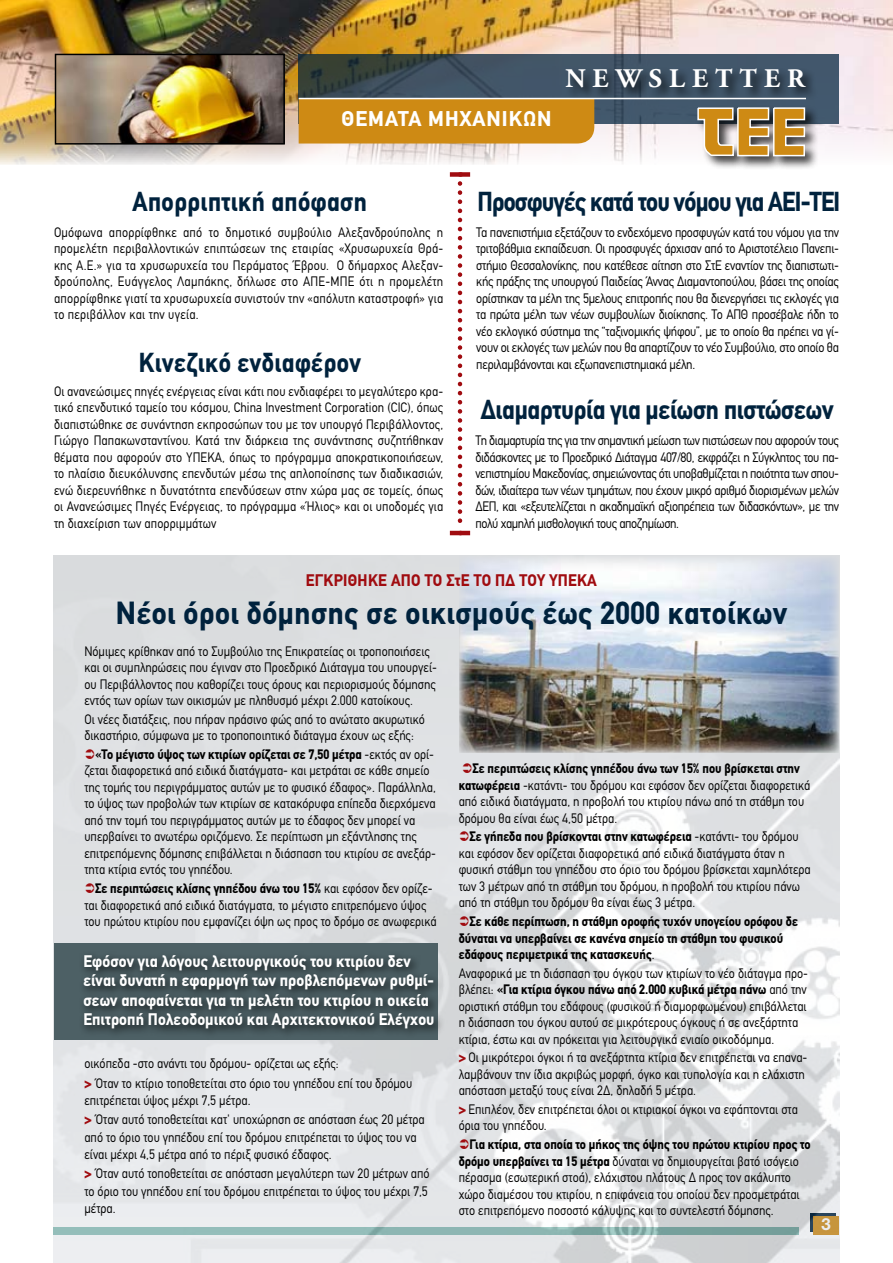
<style>
.page{position:relative;width:893px;height:1263px;background:#fff}
.page>*{position:absolute;margin:0;border:0;box-sizing:border-box;transform-origin:0 0}
.t1{font:700 31.5px "CF Din";letter-spacing:.02em;color:#00223d;scale:.94 1}
.t2{font:700 27px "CF Din";letter-spacing:.02em;color:#00223d;scale:.9 1}
.t3{font:700 27px "CF Din";letter-spacing:-.03em;color:#00223d;scale:.88 1}
.t4{font:700 27px "CF Din";letter-spacing:-.01em;color:#00223d;scale:.9 1}
.t5{font:700 27px "CF Garamond";letter-spacing:.26em;color:#fff}
.t6{font:700 21px "CF Din";letter-spacing:.05em;color:#fff}
.t7{font:700 18px "Helvetica Neue Greek";color:#fff}
.t8{font:700 16.5px/19.5px "CF Din";letter-spacing:.01em;color:#fff;scale:.94 1}
.t9{font:700 16.5px "CF Din";letter-spacing:.02em;color:#a00c10;scale:.94 1}
.t10{font:13.5px/16.5px "CF Din";color:#000;scale:.9 1}
.t11{font:700 13.5px/16.5px "CF Din";color:#000;scale:.9 1}
.s1{font-weight:700}
.s2{font-weight:900;color:#a00c10}
.s3{font-weight:400}
</style>
<div class="page">
<img style="left:0;top:0;width:893px;height:165px">
<svg style="left:299px;top:54px;width:540px;height:44px;background:#3d4e5a"></svg>
<div style="left:563px;top:67px;width:330px;height:71px;background:#000;opacity:.75"></div>
<div style="left:695px;top:105px;width:59px;height:72px;background:#000;opacity:.75"></div>
<div style="left:735px;top:105px;width:54px;height:71px;background:#000;opacity:.75"></div>
<div style="left:771px;top:105px;width:54px;height:71px;background:#000;opacity:.75"></div>
<svg style="left:696px;top:107px;width:110px;height:50px;background:#bf9c61"></svg>
<img style="left:58px;top:57px;width:224px;height:85px">
<div style="left:55px;top:54px;width:230px;height:91px;border:2px solid #000"></div>
<div style="left:299px;top:99px;width:297px;height:45px;background:#ce8a14"></div>
<hr style="left:299px;top:98px;width:507px;height:1px;background:#fff">
<img style="left:54px;top:555px;width:785px;height:708px">
<div style="left:54px;top:943px;width:384px;height:97px;background:#4d6065"></div>
<svg style="left:458px;top:183px;width:4px;height:348px"></svg>
<div style="left:450px;top:172px;width:20px;height:5px;background:#a00c10"></div>
<hr style="left:450px;top:531px;width:20px;height:4px;background:#a00c10">
<div style="left:78px;top:949px;width:394px;height:121px;background:#000;opacity:.75"></div>
<img style="left:459px;top:556px;width:380px;height:197px">
<svg style="left:463px;top:763px;width:8px;height:10px"></svg>
<svg style="left:460px;top:831px;width:8px;height:10px"></svg>
<svg style="left:460px;top:916px;width:8px;height:10px"></svg>
<svg style="left:460px;top:1139px;width:8px;height:10px"></svg>
<svg style="left:86px;top:749px;width:8px;height:10px"></svg>
<svg style="left:86px;top:883px;width:8px;height:10px"></svg>
<h3 class="t6" style="left:342px;top:108px;width:211px">ΘΕΜΑΤΑ ΜΗΧΑΝΙΚΩΝ</h3>
<h2 class="t5" style="left:565px;top:65px;width:241px">NEWSLETTER</h2>
<h2 class="t2" style="left:133px;top:186px;width:262px">Απορριπτική απόφαση</h2>
<p class="t10" style="left:54px;top:224px;width:434px;text-align:justify">Ομόφωνα απορρίφθηκε από το δημοτικό συμβούλιο Αλεξανδρούπολης η προμελέτη περιβαλλοντικών επιπτώσεων της εταιρίας «Χρυσωρυχεία Θρά&shy;κης Α.Ε.» για τα χρυσωρυχεία του Περάματος Έβρου. Ο δήμαρχος Αλεξαν&shy;δρούπολης, Ευάγγελος Λαμπάκης, δήλωσε στο ΑΠΕ-ΜΠΕ ότι η προμελέτη απορρίφθηκε γιατί τα χρυσωρυχεία συνιστούν την «απόλυτη καταστροφή» για το περιβάλλον και την υγεία.</p>
<h2 class="t2" style="left:139px;top:347px;width:248px">Κινεζικό ενδιαφέρον</h2>
<p class="t10" style="left:54px;top:383px;width:434px;text-align:justify">Οι ανανεώσιμες πηγές ενέργειας είναι κάτι που ενδιαφέρει το μεγαλύτερο κρα&shy;τικό επενδυτικό ταμείο του κόσμου, China Investment Corporation (CIC), όπως διαπιστώθηκε σε συνάντηση εκπροσώπων του με τον υπουργό Περιβάλλοντος, Γιώργο Παπακωνσταντίνου. Κατά την διάρκεια της συνάντησης συζητήθηκαν θέματα που αφορούν στο ΥΠΕΚΑ, όπως το πρόγραμμα αποκρατικοποιήσεων, το πλαίσιο διευκόλυνσης επενδυτών μέσω της απλοποίησης των διαδικασιών, ενώ διερευνήθηκε η δυνατότητα επενδύσεων στην χώρα μας σε τομείς, όπως οι Ανανεώσιμες Πηγές Ενέργειας, το πρόγραμμα «Ήλιος» και οι υποδομές για τη διαχείριση των απορριμμάτων</p>
<h2 class="t3" style="left:477px;top:186px;width:414px">Προσφυγές κατά του νόμου για ΑΕΙ-ΤΕΙ</h2>
<p class="t10" style="left:476px;top:224px;width:405px;text-align:justify">Τα πανεπιστήμια εξετάζουν το ενδεχόμενο προσφυγών κατά του νόμου για την τριτοβάθμια εκπαίδευση. Οι προσφυγές άρχισαν από το Αριστοτέλειο Πανεπι&shy;στήμιο Θεσσαλονίκης, που κατέθεσε αίτηση στο ΣτΕ εναντίον της διαπιστωτι&shy;κής πράξης της υπουργού Παιδείας Άννας Διαμαντοπούλου, βάσει της οποίας ορίστηκαν τα μέλη της 5μελους επιτροπής που θα διενεργήσει τις εκλογές για τα πρώτα μέλη των νέων συμβουλίων διοίκησης. Το ΑΠΘ προσέβαλε ήδη το νέο εκλογικό σύστημα της “ταξινομικής ψήφου”, με το οποίο θα πρέπει να γί&shy;νουν οι εκλογές των μελών που θα απαρτίζουν το νέο Συμβούλιο, στο οποίο θα περιλαμβάνονται και εξωπανεπιστημιακά μέλη.</p>
<h2 class="t4" style="left:481px;top:395px;width:393px">Διαμαρτυρία για μείωση πιστώσεων</h2>
<p class="t10" style="left:475px;top:432px;width:405px;text-align:justify">Τη διαμαρτυρία της για την σημαντική μείωση των πιστώσεων που αφορούν τους διδάσκοντες με το Προεδρικό Διάταγμα 407/80, εκφράζει η Σύγκλητος του πα&shy;νεπιστημίου Μακεδονίας, σημειώνοντας ότι υποβαθμίζεται η ποιότητα των σπου&shy;δών, ιδιαίτερα των νέων τμημάτων, που έχουν μικρό αριθμό διορισμένων μελών ΔΕΠ, και «εξευτελίζεται η ακαδημαϊκή αξιοπρέπεια των διδασκόντων», με την πολύ χαμηλή μισθολογική τους αποζημίωση.</p>
<p class="t9" style="left:306px;top:572px;width:311px">ΕΓΚΡΙΘΗΚΕ ΑΠΟ ΤΟ ΣτΕ ΤΟ ΠΔ ΤΟΥ ΥΠΕΚΑ</p>
<h1 class="t1" style="left:116px;top:596px;width:715px">Νέοι όροι δόμησης σε οικισμούς έως 2000 κατοίκων</h1>
<p class="t10" style="left:84px;top:643px;width:393px">Νόμιμες κρίθηκαν από το Συμβούλιο της Επικρατείας οι τροποποιήσεις και οι συμπληρώσεις που έγιναν στο Προεδρικό Διάταγμα του υπουργεί&shy;ου Περιβάλλοντος που καθορίζει τους όρους και περιορισμούς δόμησης εντός των ορίων των οικισμών με πληθυσμό μέχρι 2.000 κατοίκους.</p>
<p class="t10" style="left:84px;top:711px;width:380px">Οι νέες διατάξεις, που πήραν πράσινο φώς από το ανώτατο ακυρωτικό δικαστήριο, σύμφωνα με το τροποποιητικό διάταγμα έχουν ως εξής:</p>
<p class="t10" style="left:84px;top:746px;width:392px;text-indent:11px"><span class="s1">«Το μέγιστο ύψος των κτιρίων ορίζεται σε 7,50 μέτρα</span> -εκτός αν ορί&shy;ζεται διαφορετικά από ειδικά διατάγματα- και μετράται σε κάθε σημείο της τομής του περιγράμματος αυτών με το φυσικό έδαφος». Παράλληλα, το ύψος των προβολών των κτιρίων σε κατακόρυφα επίπεδα διερχόμενα από την τομή του περιγράμματος αυτών με το έδαφος δεν μπορεί να υπερβαίνει το ανωτέρω οριζόμενο. Σε περίπτωση μη εξάντλησης της επιτρεπόμενης δόμησης επιβάλλεται η διάσπαση του κτιρίου σε ανεξάρ&shy;τητα κτίρια εντός του γηπέδου.</p>
<p class="t10" style="left:84px;top:880px;width:393px;text-indent:11px"><span class="s1">Σε περιπτώσεις κλίσης γηπέδου άνω του 15%</span> και εφόσον δεν ορίζε&shy;ται διαφορετικά από ειδικά διατάγματα, το μέγιστο επιτρεπόμενο ύψος του πρώτου κτιρίου που εμφανίζει όψη ως προς το δρόμο σε ανωφερικά</p>
<p class="t8" style="left:83px;top:951px;width:375px">Εφόσον για λόγους λειτουργικούς του κτιρίου δεν είναι δυνατή η εφαρμογή των προβλεπόμενων ρυθμί&shy;σεων αποφαίνεται για τη μελέτη του κτιρίου η οικεία Επιτροπή Πολεοδομικού και Αρχιτεκτονικού Ελέγχου</p>
<p class="t10" style="left:84px;top:1054px;width:366px;line-height:19.4px">οικόπεδα -στο ανάντι του δρόμου- ορίζεται ως εξής:<br><span class="s2">&gt;</span> Όταν το κτίριο τοποθετείται στο όριο του γηπέδου επί του δρόμου</p>
<p class="t10" style="left:84px;top:1090px;width:380px;line-height:19.4px">επιτρέπεται ύψος μέχρι 7,5 μέτρα.<br><span class="s2">&gt;</span> Όταν αυτό τοποθετείται κατ' υποχώρηση σε απόσταση έως 20 μέτρα</p>
<p class="t10" style="left:84px;top:1128px;width:371px;line-height:17.2px">από το όριο του γηπέδου επί του δρόμου επιτρέπεται το ύψος του να είναι μέχρι 4,5 μέτρα από το πέριξ φυσικό έδαφος.</p>
<p class="t10" style="left:84px;top:1165px;width:385px;line-height:17.2px"><span class="s2">&gt;</span> Όταν αυτό τοποθετείται σε απόσταση μεγαλύτερη των 20 μέτρων από το όριο του γηπέδου επί του δρόμου επιτρέπεται το ύψος του μέχρι 7,5 μέτρα.</p>
<p class="t10" style="left:459px;top:760px;width:392px;text-indent:14px"><span class="s1">Σε περιπτώσεις κλίσης γηπέδου άνω των 15% που βρίσκεται στην κατωφέρεια</span> -κατάντι- του δρόμου και εφόσον δεν ορίζεται διαφορετικά από ειδικά διατάγματα, η προβολή του κτιρίου πάνω από τη στάθμη του δρόμου θα είναι έως 4,50 μέτρα.</p>
<p class="t10" style="left:459px;top:829px;width:393px;text-indent:11px"><span class="s1">Σε γήπεδα που βρίσκονται στην κατωφέρεια</span> -κατάντι- του δρόμου και εφόσον δεν ορίζεται διαφορετικά από ειδικά διατάγματα όταν η φυσική στάθμη του γηπέδου στο όριο του δρόμου βρίσκεται χαμηλότερα των 3 μέτρων από τη στάθμη του δρόμου, η προβολή του κτιρίου πάνω από τη στάθμη του δρόμου θα είναι έως 3 μέτρα.</p>
<p class="t11" style="left:459px;top:913px;width:378px;text-indent:11px">Σε κάθε περίπτωση, η στάθμη οροφής τυχόν υπογείου ορόφου δε δύναται να υπερβαίνει σε κανένα σημείο τη στάθμη του φυσικού εδάφους περιμετρικά της κατασκευής<span class="s3">.</span></p>
<p class="t10" style="left:459px;top:965px;width:390px">Αναφορικά με τη διάσπαση του όγκου των κτιρίων το νέο διάταγμα προ&shy;βλέπει: <span class="s1">«Για κτίρια όγκου πάνω από 2.000 κυβικά μέτρα πάνω</span> από την οριστική στάθμη του εδάφους (φυσικού ή διαμορφωμένου) επιβάλλεται η διάσπαση του όγκου αυτού σε μικρότερους όγκους ή σε ανεξάρτητα κτίρια, έστω και αν πρόκειται για λειτουργικά ενιαίο οικοδόμημα.</p>
<p class="t10" style="left:459px;top:1049px;width:389px"><span class="s2">&gt;</span> Οι μικρότεροι όγκοι ή τα ανεξάρτητα κτίρια δεν επιτρέπεται να επανα&shy;λαμβάνουν την ίδια ακριβώς μορφή, όγκο και τυπολογία και η ελάχιστη απόσταση μεταξύ τους είναι 2Δ, δηλαδή 5 μέτρα.</p>
<p class="t10" style="left:459px;top:1101px;width:378px"><span class="s2">&gt;</span> Επιπλέον, δεν επιτρέπεται όλοι οι κτιριακοί όγκοι να εφάπτονται στα όρια του γηπέδου.</p>
<p class="t10" style="left:459px;top:1136px;width:393px;text-indent:11px"><span class="s1">Για κτίρια, στα οποία το μήκος της όψης του πρώτου κτιρίου προς το δρόμο υπερβαίνει τα 15 μέτρα</span> δύναται να δημιουργείται βατό ισόγειο πέρασμα (εσωτερική στοά), ελάχιστου πλάτους Δ προς τον ακάλυπτο χώρο διαμέσου του κτιρίου, η επιφάνεια του οποίου δεν προσμετράται στο επιτρεπόμενο ποσοστό κάλυψης και το συντελεστή δόμησης.</p>
<h3 class="t7" style="left:821px;top:1215px;width:11px">3</h3>
</div>
